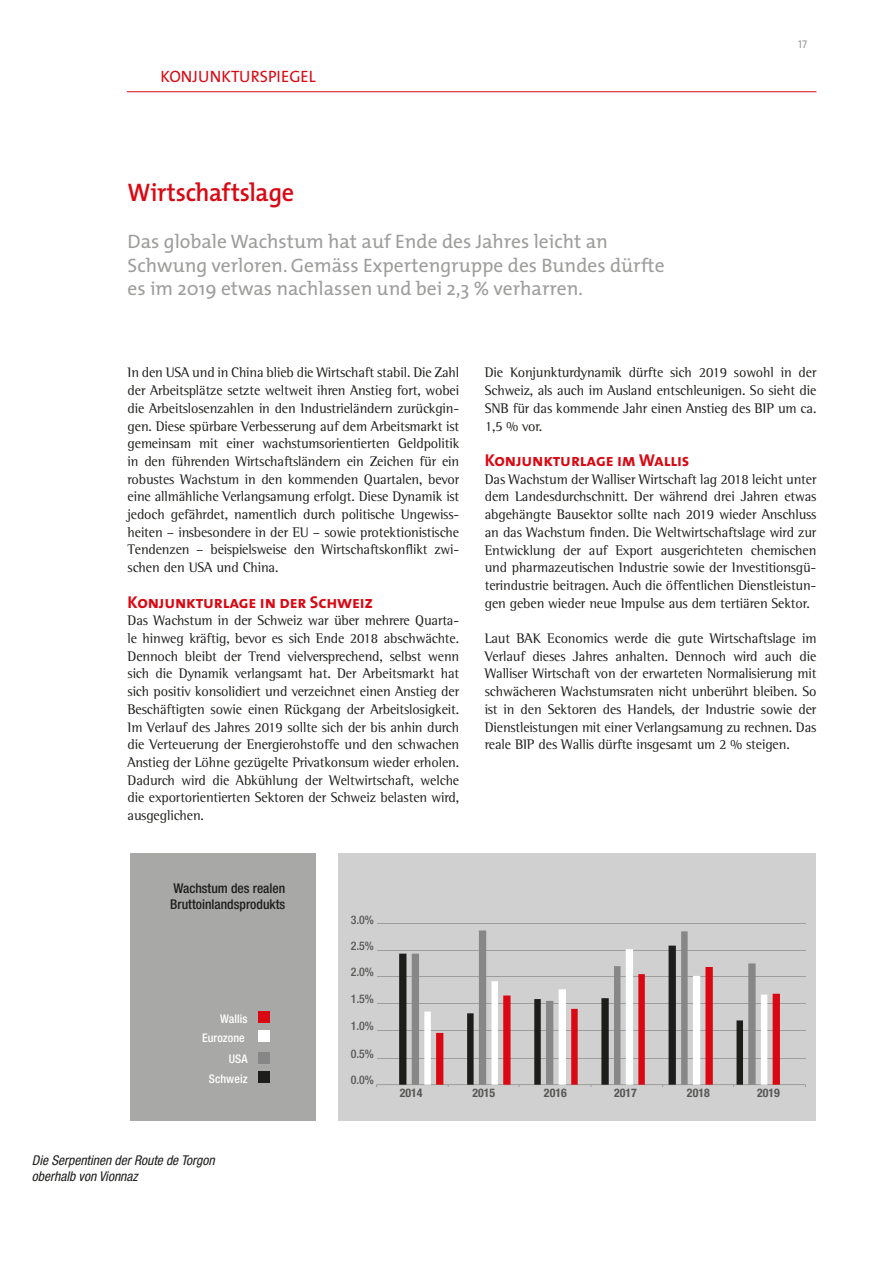
<style>
.page{position:relative;width:893px;height:1263px;background:#fff}
.page>*{position:absolute;margin:0;border:0;box-sizing:border-box;transform-origin:0 0}
.t1{font:600 25.5px "The Mix";letter-spacing:-.01em;color:#d90812;scale:.95 1}
.t2{font:19.5px/23.4px "The Mix";color:#9d9d9c}
.t3{font:17.25px "The Mix Bold Caps";letter-spacing:-.01em;color:#d90812}
.t4{font:16.5px "The Mix Caps";color:#d90812}
.t5{font:14.25px/17.7px "Rotis Semi Serif";letter-spacing:-.01em;color:#1d1d1b;text-align:justify}
.t6{font:italic condensed 13.5px/15.8px "Helvetica Neue LT Std";color:#1d1d1b}
.t7{font:500 condensed 13.5px/15.8px "Helvetica Neue LT Std";color:#1d1d1b}
.t8{font:500 condensed 11.85px "Helvetica Neue LT Std";color:#575756}
.t9{font:500 condensed 11.85px "Helvetica Neue LT Std";letter-spacing:.005em;color:#fff}
.t10{font:700 condensed 11.85px "Helvetica Neue LT Std";color:#575756}
.t11{font:11.25px "The Mix Caps";color:#9d9d9c}
</style>
<div class="page">
<hr style="left:127px;top:91px;width:689px;height:1px;background:#d90812">
<div style="left:339px;top:853px;width:477px;height:268px;background:#d0d0d0"></div>
<div style="left:130px;top:853px;width:186px;height:268px;background:#a8a8a7"></div>
<div style="left:259px;top:1072px;width:11px;height:11px;background:#1d1d1b"></div>
<div style="left:259px;top:1052px;width:11px;height:11px;background:#878787"></div>
<div style="left:259px;top:1031px;width:11px;height:11px;background:#fff"></div>
<div style="left:259px;top:1012px;width:11px;height:11px;background:#d90812"></div>
<hr style="left:377px;top:1084px;width:428px;height:1px;background:#9d9d9c">
<hr style="left:377px;top:1058px;width:429px;height:1px;background:#9d9d9c">
<hr style="left:377px;top:1030px;width:429px;height:1px;background:#9d9d9c">
<hr style="left:377px;top:1003px;width:429px;height:1px;background:#9d9d9c">
<hr style="left:377px;top:976px;width:429px;height:1px;background:#9d9d9c">
<hr style="left:377px;top:950px;width:429px;height:1px;background:#9d9d9c">
<hr style="left:377px;top:924px;width:429px;height:1px;background:#9d9d9c">
<svg style="left:399px;top:953px;width:13px;height:132px"></svg>
<svg style="left:412px;top:930px;width:276px;height:155px"></svg>
<svg style="left:424px;top:949px;width:332px;height:136px"></svg>
<svg style="left:436px;top:967px;width:344px;height:120px"></svg>
<p class="t4" style="left:161px;top:63px;width:157px">KONJUNKTURSPIEGEL</p>
<h1 class="t1" style="left:128px;top:171px;width:177px">Wirtschaftslage</h1>
<h2 class="t2" style="left:128px;top:229px;width:538px">Das globale Wachstum hat auf Ende des Jahres leicht an<br>Schwung verloren. Gemäss Expertengruppe des Bundes dürfte es im 2019 etwas nachlassen und bei 2,3 % verharren.</h2>
<p class="t11" style="left:798px;top:35px;width:10px">17</p>
<p class="t5" style="left:128px;top:364px;width:333px">In den USA und in China blieb die Wirtschaft stabil. Die Zahl der Arbeitsplätze setzte weltweit ihren Anstieg fort, wobei die Arbeitslosenzahlen in den Industrieländern zurückgin&shy;gen. Diese spürbare Verbesserung auf dem Arbeitsmarkt ist gemeinsam mit einer wachstumsorientierten Geldpolitik in den führenden Wirtschaftsländern ein Zeichen für ein robustes Wachstum in den kommenden Quartalen, bevor eine allmähliche Verlangsamung erfolgt. Diese Dynamik ist jedoch gefährdet, namentlich durch politische Ungewiss&shy;heiten – insbesondere in der EU – sowie protektionistische Tendenzen – beispielsweise den Wirtschaftskonflikt zwi&shy;schen den USA und China.</p>
<p class="t3" style="left:128px;top:587px;width:247px">Konjunkturlage in der Schweiz</p>
<p class="t5" style="left:128px;top:612px;width:333px">Das Wachstum in der Schweiz war über mehrere Quarta&shy;le hinweg kräftig, bevor es sich Ende 2018 abschwächte.<br>Dennoch bleibt der Trend vielversprechend, selbst wenn sich die Dynamik verlangsamt hat. Der Arbeitsmarkt hat sich positiv konsolidiert und verzeichnet einen Anstieg der Beschäftigten sowie einen Rückgang der Arbeitslosigkeit.<br>Im Verlauf des Jahres 2019 sollte sich der bis anhin durch die Verteuerung der Energierohstoffe und den schwachen Anstieg der Löhne gezügelte Privatkonsum wieder erholen.<br>Dadurch wird die Abkühlung der Weltwirtschaft, welche die exportorientierten Sektoren der Schweiz belasten wird, ausgeglichen.</p>
<p class="t7" style="left:170px;top:880px;width:116px">Wachstum des realen<br>Bruttoinlandsprodukts</p>
<p class="t9" style="left:220px;top:1012px;width:29px">Wallis</p>
<p class="t9" style="left:202px;top:1031px;width:44px">Eurozone</p>
<p class="t9" style="left:229px;top:1052px;width:20px">USA</p>
<p class="t9" style="left:209px;top:1072px;width:40px">Schweiz</p>
<p class="t8" style="left:351px;top:912px;width:24px">3.0%</p>
<p class="t8" style="left:351px;top:939px;width:24px">2.5%</p>
<p class="t8" style="left:351px;top:965px;width:24px">2.0%</p>
<p class="t8" style="left:351px;top:991px;width:24px">1.5%</p>
<p class="t8" style="left:351px;top:1019px;width:24px">1.0%</p>
<p class="t8" style="left:351px;top:1047px;width:24px">0.5%</p>
<p class="t8" style="left:351px;top:1073px;width:24px">0.0%</p>
<p class="t5" style="left:485px;top:364px;width:333px">Die Konjunkturdynamik dürfte sich 2019 sowohl in der Schweiz, als auch im Ausland entschleunigen. So sieht die SNB für das kommende Jahr einen Anstieg des BIP um ca.<br>1,5 % vor.</p>
<p class="t3" style="left:485px;top:446px;width:206px">Konjunkturlage im Wallis</p>
<p class="t5" style="left:485px;top:470px;width:333px">Das Wachstum der Walliser Wirtschaft lag 2018 leicht unter dem Landesdurchschnitt. Der während drei Jahren etwas abgehängte Bausektor sollte nach 2019 wieder Anschluss an das Wachstum finden. Die Weltwirtschaftslage wird zur Entwicklung der auf Export ausgerichteten chemischen und pharmazeutischen Industrie sowie der Investitionsgü&shy;terindustrie beitragen. Auch die öffentlichen Dienstleistun&shy;gen geben wieder neue Impulse aus dem tertiären Sektor.</p>
<p class="t5" style="left:485px;top:629px;width:333px">Laut BAK Economics werde die gute Wirtschaftslage im Verlauf dieses Jahres anhalten. Dennoch wird auch die Walliser Wirtschaft von der erwarteten Normalisierung mit schwächeren Wachstumsraten nicht unberührt bleiben. So ist in den Sektoren des Handels, der Industrie sowie der Dienstleistungen mit einer Verlangsamung zu rechnen. Das reale BIP des Wallis dürfte insgesamt um 2 % steigen.</p>
<p class="t6" style="left:32px;top:1153px;width:184px">Die Serpentinen der Route de Torgon oberhalb von Vionnaz</p>
<p class="t10" style="left:400px;top:1085px;width:24px">2014</p>
<p class="t10" style="left:472px;top:1085px;width:24px">2015</p>
<p class="t10" style="left:544px;top:1085px;width:24px">2016</p>
<p class="t10" style="left:614px;top:1085px;width:24px">2017</p>
<p class="t10" style="left:687px;top:1085px;width:24px">2018</p>
<p class="t10" style="left:757px;top:1085px;width:24px">2019</p>
</div>
